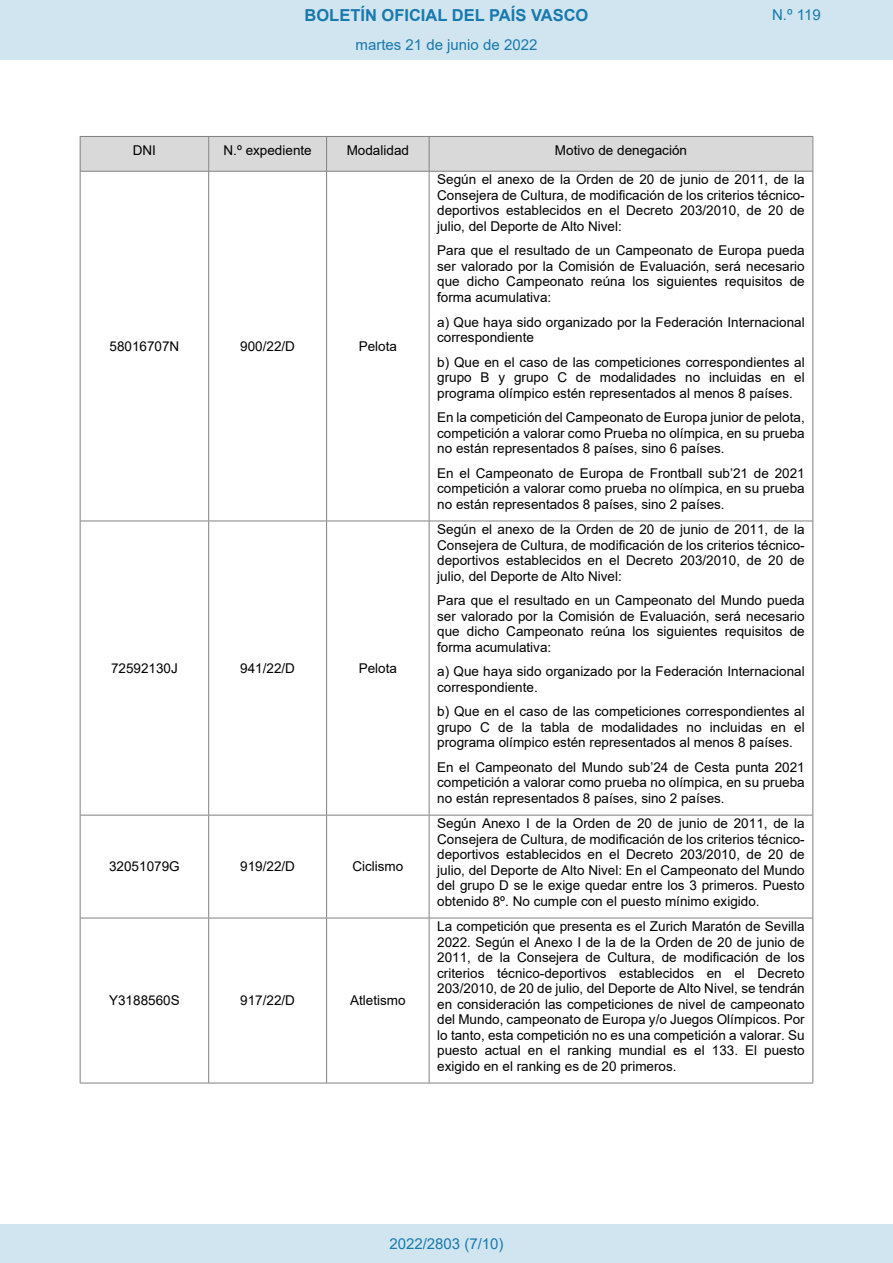
<style>
.page{position:relative;width:893px;height:1263px;background:#fff}
.page>*{position:absolute;margin:0;border:0;box-sizing:border-box;transform-origin:0 0}
.t1{font:700 16.5px "Arial";color:#1879ad}
.Paginacion_Centro{font:15px "Arial";color:#1879ad}
.t2{font:13.5px/15.5px "Arial";color:#000;text-align:justify}
</style>
<div class="page">
<div style="left:81px;top:137px;width:127px;height:34px;background:#d9d9d9"></div>
<div style="left:209px;top:137px;width:117px;height:34px;background:#d9d9d9"></div>
<div style="left:327px;top:137px;width:102px;height:34px;background:#d9d9d9"></div>
<div style="left:429px;top:137px;width:383px;height:34px;background:#d9d9d9"></div>
<hr style="left:80px;top:137px;width:1px;height:946px;background:#808080">
<hr style="left:208px;top:137px;width:1px;height:34px;background:#808080">
<hr style="left:208px;top:172px;width:1px;height:349px;background:#808080">
<hr style="left:208px;top:521px;width:1px;height:294px;background:#808080">
<hr style="left:208px;top:815px;width:1px;height:103px;background:#808080">
<hr style="left:208px;top:918px;width:1px;height:165px;background:#808080">
<hr style="left:326px;top:137px;width:1px;height:34px;background:#808080">
<hr style="left:326px;top:172px;width:1px;height:349px;background:#808080">
<hr style="left:326px;top:521px;width:1px;height:294px;background:#808080">
<hr style="left:326px;top:815px;width:1px;height:103px;background:#808080">
<hr style="left:326px;top:918px;width:1px;height:165px;background:#808080">
<hr style="left:429px;top:137px;width:1px;height:34px;background:#808080">
<hr style="left:429px;top:172px;width:1px;height:349px;background:#808080">
<hr style="left:429px;top:521px;width:1px;height:294px;background:#808080">
<hr style="left:429px;top:815px;width:1px;height:103px;background:#808080">
<hr style="left:429px;top:918px;width:1px;height:165px;background:#808080">
<hr style="left:812px;top:137px;width:1px;height:946px;background:#808080">
<hr style="left:80px;top:136px;width:733px;height:1px;background:#808080">
<hr style="left:81px;top:171px;width:731px;height:1px;background:#808080">
<hr style="left:81px;top:521px;width:731px;height:1px;background:#808080">
<hr style="left:81px;top:815px;width:731px;height:1px;background:#808080">
<hr style="left:81px;top:918px;width:731px;height:1px;background:#808080">
<hr style="left:80px;top:1083px;width:733px;height:1px;background:#808080">
<div style="left:0;top:0;width:893px;height:60px;background:#d0e5f0"></div>
<div style="left:0;top:1225px;width:893px;height:38px;background:#d0e5f0"></div>
<p class="t1" style="left:305px;top:3px;width:285px">BOLETÍN OFICIAL DEL PAÍS VASCO</p>
<p class="Paginacion_Centro" style="left:772px;top:5px;width:50px">N.º 119</p>
<p class="Paginacion_Centro" style="left:356px;top:35px;width:183px">martes 21 de junio de 2022</p>
<p class="t2" style="left:133px;top:142px;width:25px">DNI</p>
<p class="t2" style="left:224px;top:142px;width:90px">N.º expediente</p>
<p class="t2" style="left:347px;top:142px;width:64px">Modalidad</p>
<p class="t2" style="left:555px;top:142px;width:134px">Motivo de denegación</p>
<p class="t2" style="left:110px;top:338px;width:71px">58016707N</p>
<p class="t2" style="left:240px;top:338px;width:56px">900/22/D</p>
<p class="t2" style="left:359px;top:338px;width:40px">Pelota</p>
<p class="t2" style="left:111px;top:660px;width:68px">72592130J</p>
<p class="t2" style="left:240px;top:660px;width:56px">941/22/D</p>
<p class="t2" style="left:359px;top:660px;width:40px">Pelota</p>
<p class="t2" style="left:109px;top:859px;width:72px">32051079G</p>
<p class="t2" style="left:240px;top:859px;width:56px">919/22/D</p>
<p class="t2" style="left:352px;top:859px;width:53px">Ciclismo</p>
<p class="t2" style="left:109px;top:993px;width:72px">Y3188560S</p>
<p class="t2" style="left:240px;top:993px;width:56px">917/22/D</p>
<p class="t2" style="left:350px;top:993px;width:57px">Atletismo</p>
<p class="t2" style="left:437px;top:172px;width:369px">Según el anexo de la Orden de 20 de junio de 2011, de la Consejera de Cultura, de modificación de los criterios técnico&shy;deportivos establecidos en el Decreto 203/2010, de 20 de julio, del Deporte de Alto Nivel:</p>
<p class="t2" style="left:437px;top:243px;width:369px">Para que el resultado de un Campeonato de Europa pueda ser valorado por la Comisión de Evaluación, será necesario que dicho Campeonato reúna los siguientes requisitos de forma acumulativa:</p>
<p class="t2" style="left:437px;top:314px;width:369px">a) Que haya sido organizado por la Federación Internacional correspondiente</p>
<p class="t2" style="left:437px;top:354px;width:369px">b) Que en el caso de las competiciones correspondientes al grupo B y grupo C de modalidades no incluidas en el programa olímpico estén representados al menos 8 países.</p>
<p class="t2" style="left:437px;top:410px;width:369px">En la competición del Campeonato de Europa junior de pelota, competición a valorar como Prueba no olímpica, en su prueba no están representados 8 países, sino 6 países.</p>
<p class="t2" style="left:437px;top:465px;width:369px">En el Campeonato de Europa de Frontball sub’21 de 2021 competición a valorar como prueba no olímpica, en su prueba no están representados 8 países, sino 2 países.</p>
<p class="t2" style="left:437px;top:521px;width:369px">Según el anexo de la Orden de 20 de junio de 2011, de la Consejera de Cultura, de modificación de los criterios técnico&shy;deportivos establecidos en el Decreto 203/2010, de 20 de julio, del Deporte de Alto Nivel:</p>
<p class="t2" style="left:437px;top:593px;width:369px">Para que el resultado en un Campeonato del Mundo pueda ser valorado por la Comisión de Evaluación, será necesario que dicho Campeonato reúna los siguientes requisitos de forma acumulativa:</p>
<p class="t2" style="left:437px;top:664px;width:369px">a) Que haya sido organizado por la Federación Internacional correspondiente.</p>
<p class="t2" style="left:437px;top:704px;width:369px">b) Que en el caso de las competiciones correspondientes al grupo C de la tabla de modalidades no incluidas en el programa olímpico estén representados al menos 8 países.</p>
<p class="t2" style="left:437px;top:759px;width:369px">En el Campeonato del Mundo sub’24 de Cesta punta 2021 competición a valorar como prueba no olímpica, en su prueba no están representados 8 países, sino 2 países.</p>
<p class="t2" style="left:437px;top:816px;width:369px">Según Anexo I de la Orden de 20 de junio de 2011, de la Consejera de Cultura, de modificación de los criterios técnico&shy;deportivos establecidos en el Decreto 203/2010, de 20 de julio, del Deporte de Alto Nivel: En el Campeonato del Mundo del grupo D se le exige quedar entre los 3 primeros. Puesto obtenido 8º. No cumple con el puesto mínimo exigido.</p>
<p class="t2" style="left:437px;top:918px;width:369px">La competición que presenta es el Zurich Maratón de Sevilla 2022. Según el Anexo I de la de la Orden de 20 de junio de 2011, de la Consejera de Cultura, de modificación de los criterios técnico-deportivos establecidos en el Decreto 203/2010, de 20 de julio, del Deporte de Alto Nivel, se tendrán en consideración las competiciones de nivel de campeonato del Mundo, campeonato de Europa y/o Juegos Olímpicos. Por lo tanto, esta competición no es una competición a valorar. Su puesto actual en el ranking mundial es el 133. El puesto exigido en el ranking es de 20 primeros.</p>
<p class="Paginacion_Centro" style="left:389px;top:1234px;width:116px">2022/2803 (7/10)</p>
</div>
